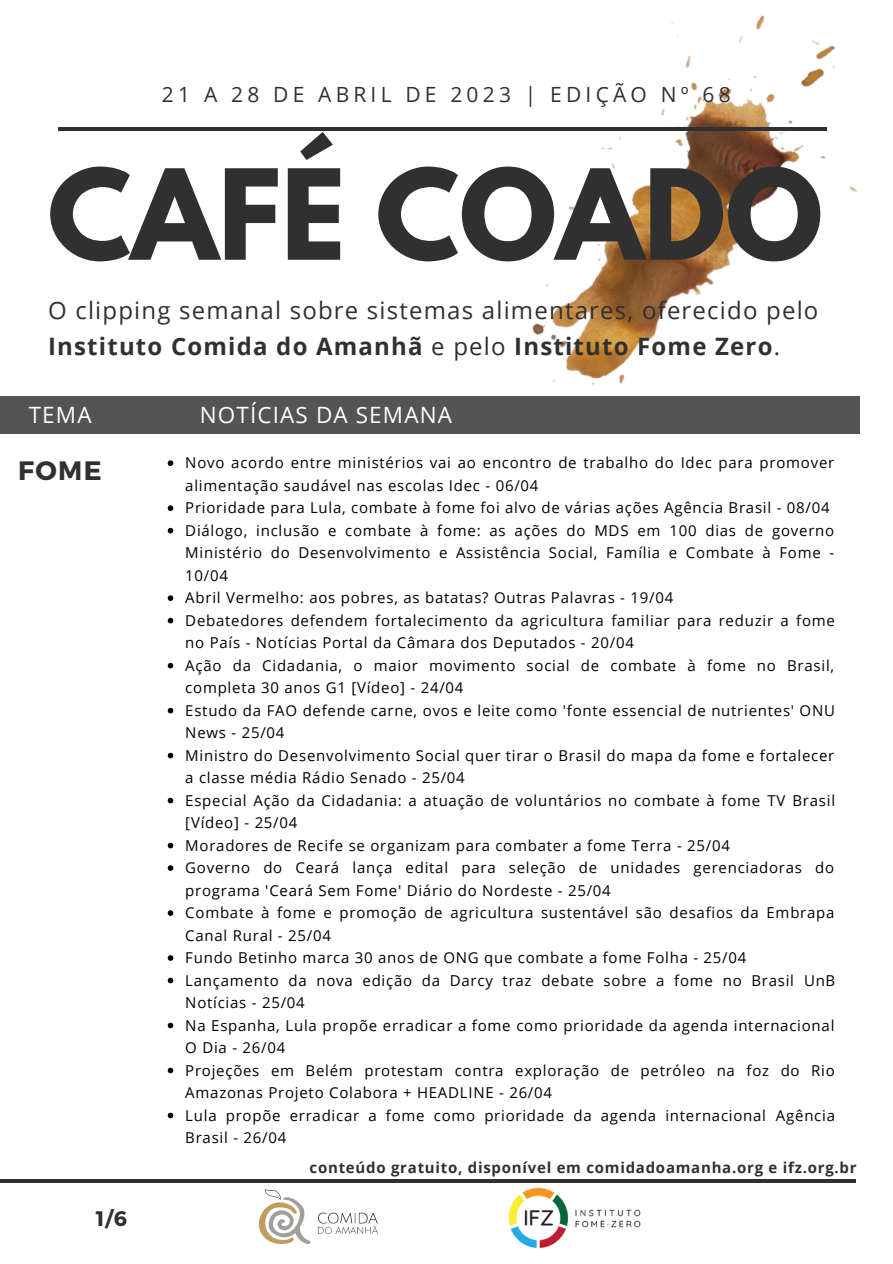
<style>
.page{position:relative;width:893px;height:1264px;background:#fff}
.page>*{position:absolute;margin:0;border:0;box-sizing:border-box;transform-origin:0 0}
.t1{font:700 110.85px "League Spartan";color:#303030}
.t2{font:700 26.55px "Montserrat";color:#303030}
.t3{font:24px/36px "Open Sans";letter-spacing:.05em;color:#303030}
.t4{font:22.5px "Open Sans";letter-spacing:.05em;color:#fffdfa}
.t5{font:21px "Open Sans";letter-spacing:.2em;color:#303030}
.t6{font:700 21px "Montserrat";color:#303030}
.t7{font:15px/22.5px "Open Sans";letter-spacing:.05em;color:#000}
.t8{font:700 15px "Open Sans";letter-spacing:.05em;color:#303030}
.s1{font-weight:700}
</style>
<div class="page">
<img style="left:498px;top:15px;width:362px;height:382px">
<div style="left:0;top:397px;width:860px;height:37px;background:#545454"></div>
<hr style="left:58px;top:127px;width:768px;height:3px;background:#303030">
<img style="left:508px;top:1187px;width:132px;height:61px">
<svg style="left:168px;top:460px;width:5px;height:6px"></svg>
<svg style="left:168px;top:505px;width:5px;height:6px"></svg>
<svg style="left:168px;top:528px;width:5px;height:5px"></svg>
<svg style="left:168px;top:595px;width:5px;height:6px"></svg>
<svg style="left:168px;top:618px;width:5px;height:5px"></svg>
<svg style="left:168px;top:663px;width:5px;height:5px"></svg>
<svg style="left:168px;top:707px;width:5px;height:6px"></svg>
<svg style="left:168px;top:752px;width:5px;height:6px"></svg>
<svg style="left:168px;top:797px;width:5px;height:6px"></svg>
<svg style="left:168px;top:842px;width:5px;height:6px"></svg>
<svg style="left:168px;top:865px;width:5px;height:5px"></svg>
<svg style="left:168px;top:910px;width:5px;height:5px"></svg>
<svg style="left:168px;top:955px;width:5px;height:5px"></svg>
<svg style="left:168px;top:977px;width:5px;height:6px"></svg>
<svg style="left:168px;top:1022px;width:5px;height:6px"></svg>
<svg style="left:168px;top:1067px;width:5px;height:6px"></svg>
<svg style="left:168px;top:1112px;width:5px;height:6px"></svg>
<img style="left:255px;top:1182px;width:127px;height:62px">
<hr style="left:0;top:1179px;width:856px;height:3px;background:#303030">
<h3 class="t5" style="left:162px;top:80px;width:570px">21 A 28 DE ABRIL DE 2023 | EDIÇÃO Nº 68</h3>
<h1 class="t1" style="left:48px;top:160px;width:776px">CAFÉ COADO</h1>
<h3 class="t3" style="left:48px;top:292px;width:771px">O clipping semanal sobre sistemas alimentares, oferecido pelo<br><span class="s1">Instituto Comida do Amanhã</span> e pelo <span class="s1">Instituto Fome Zero</span>.</h3>
<h3 class="t4" style="left:29px;top:399px;width:64px">TEMA</h3>
<h3 class="t4" style="left:200px;top:399px;width:253px">NOTÍCIAS DA SEMANA</h3>
<h2 class="t2" style="left:18px;top:453px;width:85px">FOME</h2>
<p class="t7" style="left:185px;top:451px;width:651px">Novo acordo entre ministérios vai ao encontro de trabalho do Idec para promover alimentação saudável nas escolas Idec - 06/04<br>Prioridade para Lula, combate à fome foi alvo de várias ações Agência Brasil - 08/04<br>Diálogo, inclusão e combate à fome: as ações do MDS em 100 dias de governo Ministério do Desenvolvimento e Assistência Social, Família e Combate à Fome - 10/04<br>Abril Vermelho: aos pobres, as batatas? Outras Palavras - 19/04<br>Debatedores defendem fortalecimento da agricultura familiar para reduzir a fome no País - Notícias Portal da Câmara dos Deputados - 20/04<br>Ação da Cidadania, o maior movimento social de combate à fome no Brasil, completa 30 anos G1 [Vídeo] - 24/04<br>Estudo da FAO defende carne, ovos e leite como 'fonte essencial de nutrientes' ONU News - 25/04<br>Ministro do Desenvolvimento Social quer tirar o Brasil do mapa da fome e fortalecer a classe média Rádio Senado - 25/04<br>Especial Ação da Cidadania: a atuação de voluntários no combate à fome TV Brasil [Vídeo] - 25/04<br>Moradores de Recife se organizam para combater a fome Terra - 25/04<br>Governo do Ceará lança edital para seleção de unidades gerenciadoras do programa 'Ceará Sem Fome' Diário do Nordeste - 25/04<br>Combate à fome e promoção de agricultura sustentável são desafios da Embrapa Canal Rural - 25/04<br>Fundo Betinho marca 30 anos de ONG que combate a fome Folha - 25/04<br>Lançamento da nova edição da Darcy traz debate sobre a fome no Brasil UnB Notícias - 25/04<br>Na Espanha, Lula propõe erradicar a fome como prioridade da agenda internacional O Dia - 26/04<br>Projeções em Belém protestam contra exploração de petróleo na foz do Rio Amazonas Projeto Colabora + HEADLINE - 26/04<br>Lula propõe erradicar a fome como prioridade da agenda internacional Agência Brasil - 26/04</p>
<p class="t8" style="left:309px;top:1156px;width:548px">conteúdo gratuito, disponível em comidadoamanha.org e ifz.org.br</p>
<h3 class="t6" style="left:96px;top:1204px;width:33px">1/6</h3>
</div>
